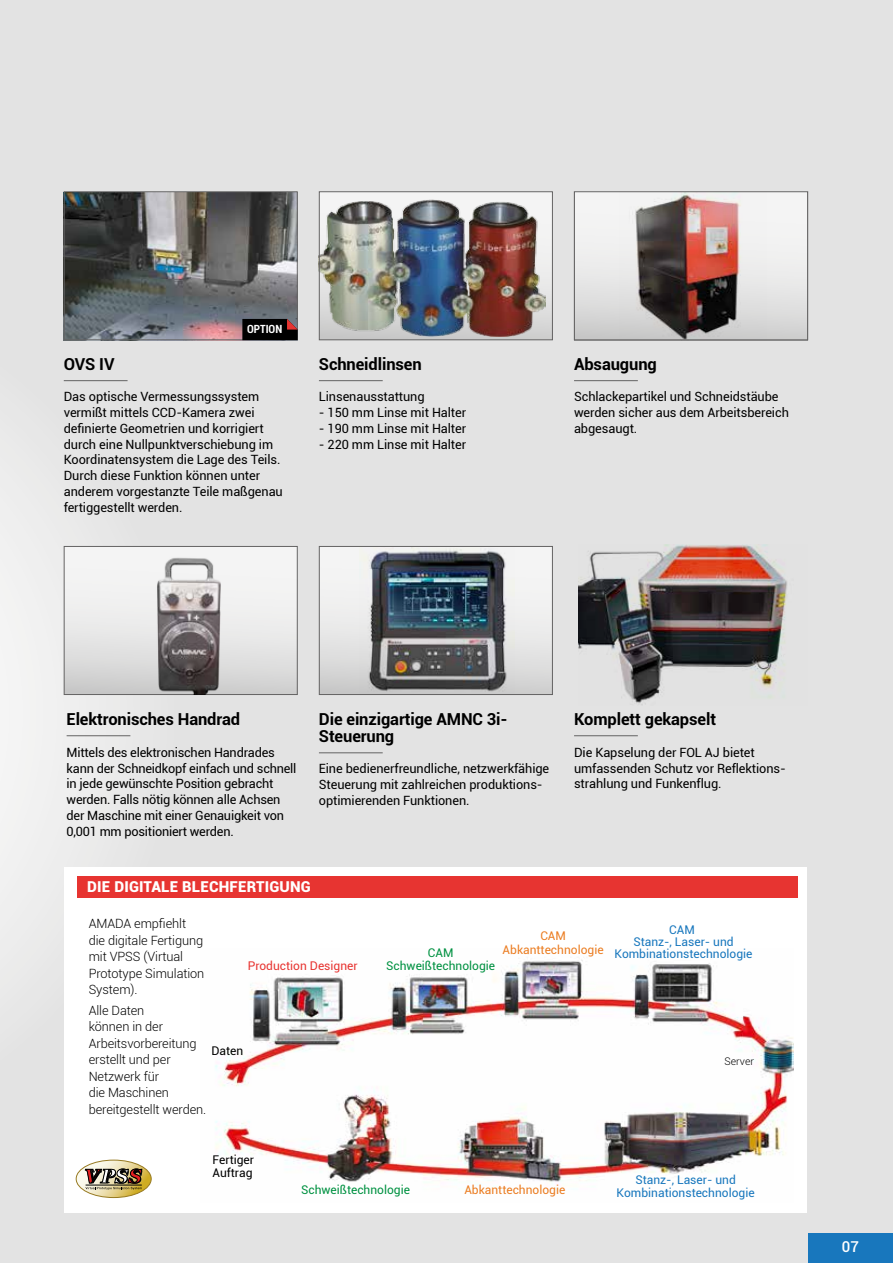
<style>
.page{position:relative;width:893px;height:1263px;background:#e3e3e3}
.page>*{position:absolute;margin:0;border:0;box-sizing:border-box;transform-origin:0 0}
.t1{font:700 16.5px/16.5px "Roboto";letter-spacing:-.005em;color:#000}
.t2{font:900 15px "Roboto";letter-spacing:.01em;color:#fff}
.t3{font:500 15px "Roboto";color:#fff}
.t4{font:12.75px/15.8px "Roboto";letter-spacing:-.01em;color:#000}
.t5{font:300 12.75px/16.5px "Roboto";letter-spacing:-.01em;color:#000}
.t6{font:12px/12px "Roboto";color:#1877bd;text-align:center}
.t7{font:12px/13.5px "Roboto";color:#009141;text-align:center}
.t8{font:12px/13.5px "Roboto";color:#eb7d22;text-align:center}
.t9{font:12px/13.5px "Roboto";color:#000}
.t10{font:12px "Roboto";color:#e73431}
.t11{font:700 condensed 11.25px "Roboto";color:#fff}
.t12{font:300 10.5px "Roboto";color:#000}
</style>
<div class="page">
<svg style="left:0;top:279px;width:176px;height:868px"></svg>
<div style="left:808px;top:1233px;width:85px;height:30px;background:#1877bd"></div>
<div style="left:65px;top:867px;width:742px;height:346px;background:#fff"></div>
<hr style="left:64px;top:380px;width:64px;height:1px;background:#646363">
<hr style="left:67px;top:735px;width:63px;height:1px;background:#646363">
<hr style="left:319px;top:380px;width:64px;height:1px;background:#646363">
<hr style="left:574px;top:380px;width:64px;height:1px;background:#646363">
<hr style="left:574px;top:735px;width:64px;height:1px;background:#646363">
<img style="left:66px;top:193px;width:230px;height:145px">
<div style="left:64px;top:191px;width:234px;height:149px;border:1px solid #646363"></div>
<svg style="left:321px;top:193px;width:230px;height:145px"></svg>
<img style="left:321px;top:199px;width:224px;height:137px">
<div style="left:319px;top:191px;width:234px;height:149px;border:1px solid #646363"></div>
<img style="left:215px;top:959px;width:578px;height:226px">
<svg style="left:242px;top:319px;width:56px;height:21px"></svg>
<img style="left:578px;top:544px;width:209px;height:161px">
<img style="left:66px;top:546px;width:232px;height:149px">
<hr style="left:319px;top:752px;width:64px;height:1px;background:#646363">
<div style="left:319px;top:546px;width:233px;height:148px;background:linear-gradient(to bottom,#fdfdfc,#d4d4d4)"></div>
<img style="left:360px;top:548px;width:155px;height:145px">
<div style="left:319px;top:546px;width:234px;height:149px;border:1px solid #646363"></div>
<div style="left:77px;top:876px;width:721px;height:21px;background:#e73431"></div>
<svg style="left:76px;top:1160px;width:75px;height:37px"></svg>
<div style="left:574px;top:192px;width:233px;height:148px;background:linear-gradient(to bottom,#fcfcfc,#d4d4d4)"></div>
<img style="left:620px;top:193px;width:146px;height:145px">
<div style="left:574px;top:191px;width:234px;height:149px;border:1px solid #646363"></div>
<p class="t11" style="left:247px;top:322px;width:37px">OPTION</p>
<p class="t1" style="left:64px;top:355px;width:52px">OVS IV</p>
<p class="t4" style="left:64px;top:388px;width:221px">Das optische Vermessungssystem vermißt mittels CCD-Kamera zwei definierte Geometrien und korrigiert durch eine Nullpunktverschiebung im Koordinatensystem die Lage des Teils.<br>Durch diese Funktion können unter anderem vorgestanzte Teile maßgenau fertiggestellt werden.</p>
<p class="t1" style="left:319px;top:355px;width:104px">Schneidlinsen</p>
<p class="t4" style="left:319px;top:388px;width:149px">Linsenausstattung<br>-・150 mm Linse mit Halter</p>
<p class="t4" style="left:319px;top:420px;width:149px">- 190 mm Linse mit Halter</p>
<p class="t4" style="left:319px;top:436px;width:149px">- 220 mm Linse mit Halter</p>
<p class="t1" style="left:574px;top:355px;width:84px">Absaugung</p>
<p class="t4" style="left:574px;top:388px;width:216px">Schlackepartikel und Schneidstäube werden sicher aus dem Arbeitsbereich abgesaugt.</p>
<p class="t1" style="left:67px;top:711px;width:175px">Elektronisches Handrad</p>
<p class="t4" style="left:67px;top:744px;width:231px">Mittels des elektronischen Handrades kann der Schneidkopf einfach und schnell in jede gewünschte Position gebracht werden. Falls nötig können alle Achsen der Maschine mit einer Genauigkeit von 0,001 mm positioniert werden.</p>
<p class="t1" style="left:319px;top:711px;width:190px">Die einzigartige AMNC 3i-<br>Steuerung</p>
<p class="t4" style="left:319px;top:760px;width:232px">Eine bedienerfreundliche, netzwerkfähige<br>Steuerung mit zahlreichen produktions&shy;optimierenden Funktionen.</p>
<p class="t1" style="left:574px;top:711px;width:144px">Komplett gekapselt</p>
<p class="t4" style="left:574px;top:744px;width:213px">Die Kapselung der FOL AJ bietet umfassenden Schutz vor Reflektions&shy;strahlung und Funkenflug.</p>
<p class="t2" style="left:87px;top:876px;width:225px">DIE DIGITALE BLECHFERTIGUNG</p>
<p class="t5" style="left:89px;top:915px;width:117px">AMADA empfiehlt die digitale Fertigung mit VPSS (Virtual<br>Prototype Simulation<br>System).</p>
<p class="t5" style="left:89px;top:1002px;width:119px">Alle Daten<br>können in der<br>Arbeitsvorbereitung erstellt und per<br>Netzwerk für<br>die Maschinen bereitgestellt werden.</p>
<p class="t10" style="left:248px;top:957px;width:111px">Production Designer</p>
<p class="t9" style="left:211px;top:1043px;width:33px">Daten</p>
<p class="t7" style="left:386px;top:945px;width:110px">CAM<br>Schweißtechnologie</p>
<p class="t8" style="left:503px;top:929px;width:103px">CAM<br>Abkanttechnologie</p>
<p class="t6" style="left:614px;top:923px;width:140px">CAM<br>Stanz-, Laser- und<br>Kombinationstechnologie</p>
<p class="t12" style="left:724px;top:1054px;width:31px">Server</p>
<p class="t9" style="left:213px;top:1152px;width:43px">Fertiger<br>Auftrag</p>
<p class="t7" style="left:301px;top:1182px;width:110px">Schweißtechnologie</p>
<p class="t8" style="left:464px;top:1182px;width:103px">Abkanttechnologie</p>
<p class="t6" style="left:617px;top:1172px;width:140px;line-height:13.5px">Stanz-, Laser- und<br>Kombinationstechnologie</p>
<p class="t3" style="left:842px;top:1236px;width:19px">07</p>
</div>
